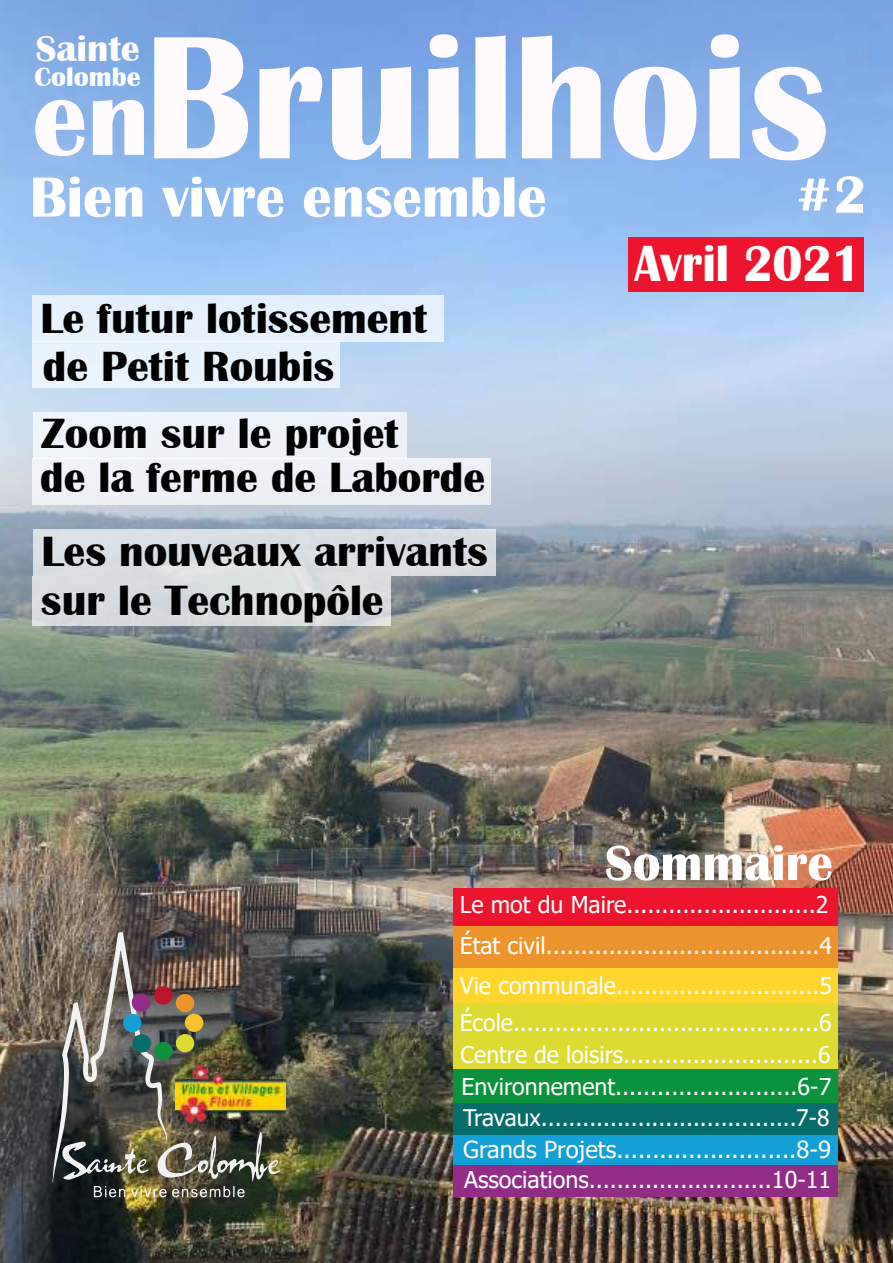
<style>
.page{position:relative;width:893px;height:1263px;background:#fff}
.page>*{position:absolute;margin:0;border:0;box-sizing:border-box;transform-origin:0 0}
.t1{font:700 181.5px "Britannic";color:#fffafb;scale:.93 1}
.t2{font:700 58.5px "Britannic";color:#fff}
.t3{font:700 54px "Britannic";color:#fff}
.t4{font:700 52.35px "Britannic";color:#fff;scale:.92 1}
.t5{font:700 51px "Britannic";color:#fff}
.t6{font:700 43.5px/44px "Britannic";color:#000}
.t7{font:700 37.35px "Britannic";color:#fffafb}
.t8{font:700 27.45px "Britannic";color:#fff}
.t9{font:23.4px "Tahoma";color:#fffafa}
.t10{font:23.1px/41.7px "Tahoma";color:#fff}
.t11{font:23.1px "Tahoma";color:#fffafa}
.t12{font:22.95px "Tahoma";color:#fff}
.t13{font:22.8px "Tahoma";letter-spacing:-.01em;color:#fff}
.s1{font-size:108.75px}
</style>
<div class="page">
<img style="left:0;top:0;width:893px;height:1263px">
<div style="left:628px;top:237px;width:235px;height:55px;background:#ed142e"></div>
<div style="left:453px;top:1064px;width:384px;height:39px;background:#0a933c"></div>
<div style="left:453px;top:967px;width:384px;height:36px;background:#fed42d"></div>
<div style="left:453px;top:926px;width:384px;height:41px;background:#ed932c"></div>
<div style="left:453px;top:1003px;width:384px;height:34px;background:#dddb31"></div>
<div style="left:453px;top:1133px;width:384px;height:33px;background:#149fd6"></div>
<div style="left:453px;top:1165px;width:384px;height:31px;background:#912d86"></div>
<div style="left:453px;top:888px;width:384px;height:38px;background:#ed142e"></div>
<div style="left:453px;top:1103px;width:384px;height:31px;background:#076c6c"></div>
<img style="left:280px;top:1064px;width:5px;height:59px">
<img style="left:52px;top:932px;width:228px;height:266px">
<div style="left:453px;top:1035px;width:384px;height:34px;background:#dddb31"></div>
<div style="left:33px;top:412px;width:373px;height:47px;background:#eef3f8"></div>
<div style="left:33px;top:459px;width:458px;height:46px;background:#edf1f5"></div>
<div style="left:33px;top:530px;width:462px;height:46px;background:#dadee3"></div>
<div style="left:33px;top:576px;width:358px;height:50px;background:#d9dddf"></div>
<div style="left:32px;top:295px;width:412px;height:46px;background:#e5f0fc"></div>
<div style="left:32px;top:341px;width:308px;height:47px;background:#e9f2fb"></div>
<h1 class="t1" style="left:32px;top:-4px;width:858px"><span class="s1">en</span>Bruilhois</h1>
<h3 class="t7" style="left:36px;top:27px;width:106px">Sainte</h3>
<p class="t8" style="left:35px;top:61px;width:108px">Colombe</p>
<h2 class="t2" style="left:30px;top:164px;width:518px">Bien vivre ensemble</h2>
<h3 class="t3" style="left:794px;top:164px;width:74px">#2</h3>
<h3 class="t6" style="left:40px;top:295px;width:388px;line-height:47.4px">Le futur lotissement de Petit Roubis</h3>
<h3 class="t6" style="left:40px;top:412px;width:446px">Zoom sur le projet<br>de la ferme de Laborde</h3>
<h3 class="t6" style="left:41px;top:528px;width:448px;line-height:48.8px">Les nouveaux arrivants sur le Technopôle</h3>
<h3 class="t4" style="left:634px;top:234px;width:248px">Avril 2021</h3>
<h3 class="t5" style="left:605px;top:834px;width:229px">Sommaire</h3>
<p class="t10" style="left:460px;top:884px;width:374px">Le mot du Maire...........................2<br>État civil.......................................4</p>
<p class="t10" style="left:460px;top:966px;width:374px">Vie communale.............................5</p>
<p class="t12" style="left:460px;top:1007px;width:373px">École............................................6</p>
<p class="t12" style="left:460px;top:1039px;width:372px">Centre de loisirs............................6</p>
<p class="t11" style="left:461px;top:1070px;width:371px">Environnement..........................6-7</p>
<p class="t13" style="left:463px;top:1103px;width:368px">Travaux.....................................7-8</p>
<p class="t9" style="left:463px;top:1134px;width:369px">Grands Projets.........................8-9</p>
<p class="t10" style="left:464px;top:1160px;width:369px">Associations..........................10-11</p>
</div>
